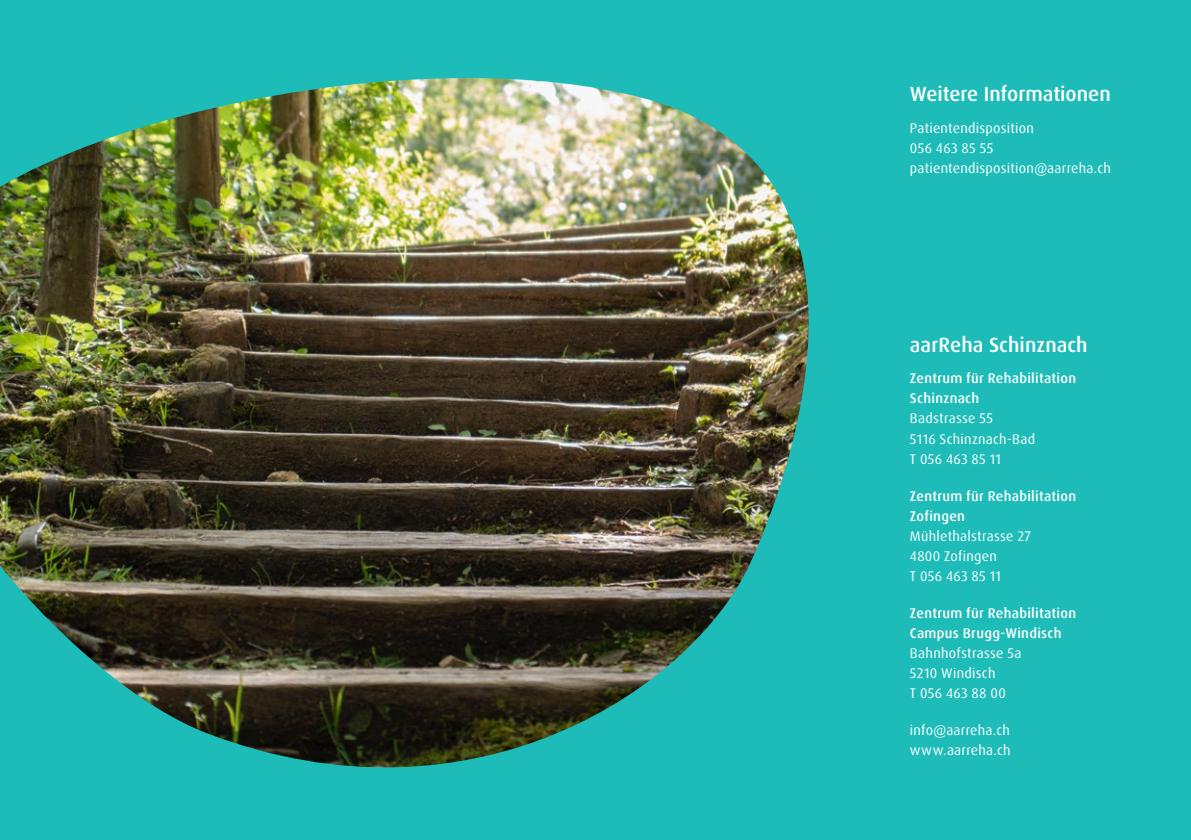
<style>
.page{position:relative;width:1191px;height:840px;background:#fff}
.page>*{position:absolute;margin:0;border:0;box-sizing:border-box;transform-origin:0 0}
.t1{font:500 20.4px "Dax Pro";color:#fff}
.t2{font:14px/20px "Dax Pro";letter-spacing:.02em;color:#fff}
.t3{font:500 14px/20px "Dax Pro";letter-spacing:.02em;color:#fff}
</style>
<div class="page">
<div style="left:0;top:0;width:1191px;height:839px;background:#1dbcb8"></div>
<img style="left:0;top:78px;width:809px;height:690px">
<h1 class="t1" style="left:910px;top:81px;width:202px">Weitere Informationen</h1>
<p class="t2" style="left:910px;top:118px;width:202px">Patientendisposition<br>056 463 85 55 patientendisposition@aarreha.ch</p>
<h1 class="t1" style="left:910px;top:331px;width:179px">aarReha Schinznach</h1>
<p class="t3" style="left:910px;top:368px;width:168px">Zentrum für Rehabilitation<br>Schinznach</p>
<p class="t2" style="left:910px;top:408px;width:127px">Badstrasse 55<br>5116 Schinznach-Bad<br>T 056 463 85 11</p>
<p class="t3" style="left:910px;top:485px;width:168px">Zentrum für Rehabilitation<br>Zofingen</p>
<p class="t2" style="left:910px;top:525px;width:123px">Mühlethalstrasse 27<br>4800 Zofingen<br>T 056 463 85 11</p>
<p class="t3" style="left:910px;top:602px;width:168px">Zentrum für Rehabilitation<br>Campus Brugg-Windisch</p>
<p class="t2" style="left:910px;top:642px;width:113px">Bahnhofstrasse 5a<br>5210 Windisch<br>T 056 463 88 00</p>
<p class="t2" style="left:910px;top:719px;width:102px">info@aarreha.ch www.aarreha.ch</p>
</div>
